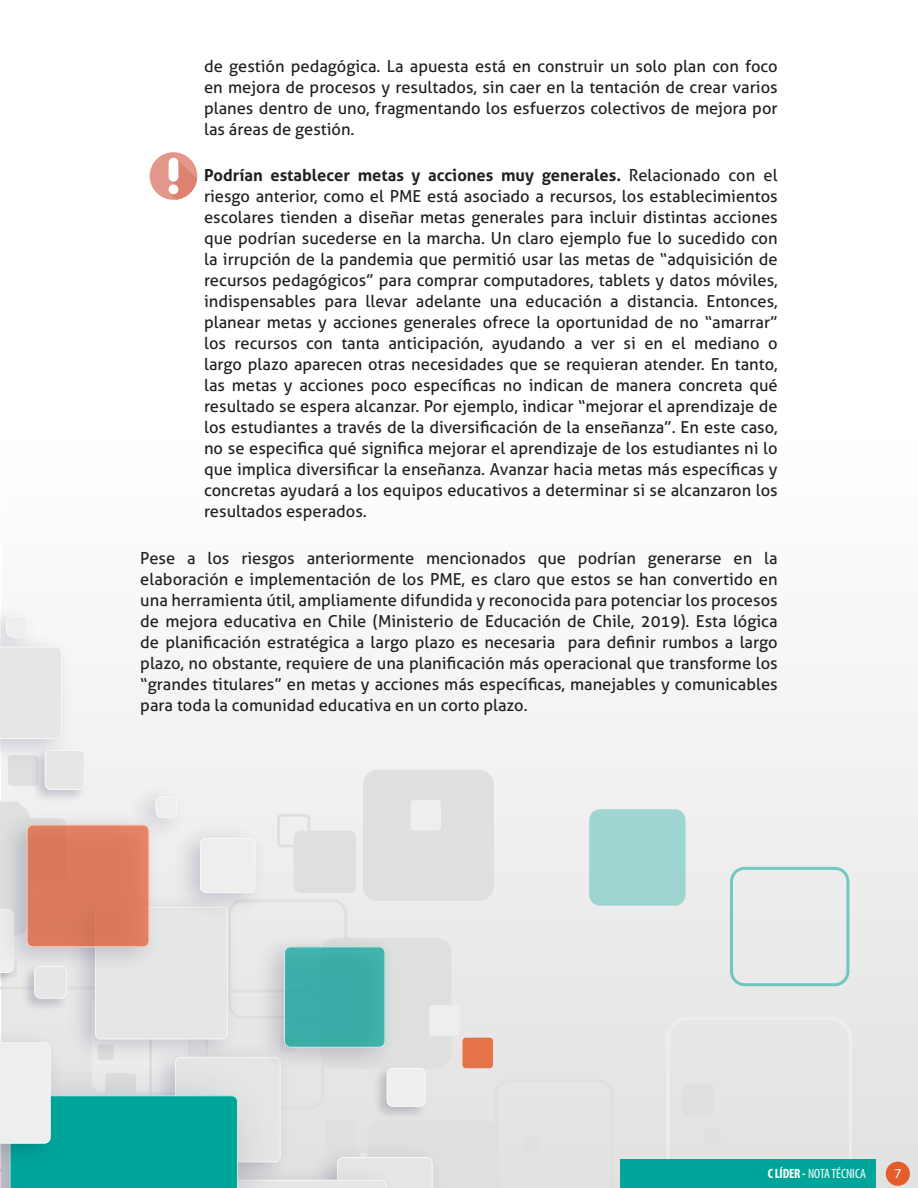
<style>
.page{position:relative;width:918px;height:1188px;background:#fff}
.page>*{position:absolute;margin:0;border:0;box-sizing:border-box;transform-origin:0 0}
.t1{font:16.5px/21px "Aller";color:#231f20;text-align:justify}
.t2{font:condensed 13.5px "Myriad Pro";color:#fff}
.t3{font:13.5px "Myriad Pro";color:#fff}
.s1{font-weight:700}
</style>
<div class="page">
<div style="left:2px;top:433px;width:916px;height:755px;background:linear-gradient(to bottom,#fff,#e0e0e0)"></div>
<div style="left:589px;top:809px;width:97px;height:97px;background:#9dd5d1;border-radius:11px"></div>
<div style="left:363px;top:770px;width:131px;height:131px;background:#dee0df;border-radius:15px"></div>
<div style="left:666px;top:1017px;width:186px;height:143px;background:#e5e5e5"></div>
<svg style="left:730px;top:867px;width:119px;height:119px;background:#e0e7e7"></svg>
<div style="left:682px;top:1085px;width:31px;height:30px;background:#dee0df;border-radius:3px"></div>
<div style="left:705px;top:1128px;width:16px;height:16px;background:#dee0df;border-radius:2px"></div>
<div style="left:8px;top:755px;width:31px;height:31px;background:#dee0df;border-radius:3px"></div>
<img style="left:0;top:593px;width:47px;height:31px">
<svg style="left:6px;top:616px;width:22px;height:8px"></svg>
<div style="left:119px;top:774px;width:78px;height:22px;background:#f1f1f1"></div>
<img style="left:0;top:624px;width:82px;height:149px">
<div style="left:0;top:647px;width:62px;height:92px;background:#e5e7e6"></div>
<img style="left:28px;top:744px;width:63px;height:52px">
<svg style="left:45px;top:750px;width:40px;height:40px;background:#e6e8e7"></svg>
<svg style="left:0;top:796px;width:614px;height:392px;background:#cad6d3"></svg>
<div style="left:150px;top:152px;width:47px;height:48px;background:#e3968a;border-radius:50%"></div>
<svg style="left:169px;top:159px;width:28px;height:41px"></svg>
<div style="left:169px;top:158px;width:9px;height:24px;background:#fff;border-radius:5px"></div>
<div style="left:169px;top:184px;width:9px;height:10px;background:#fff;border-radius:50%"></div>
<div style="left:620px;top:1160px;width:255px;height:28px;background:#00a599"></div>
<div style="left:886px;top:1162px;width:24px;height:24px;background:#e65c2c;border-radius:50%"></div>
<p class="t1" style="left:204px;top:55px;width:575px">de gestión pedagógica. La apuesta está en construir un solo plan con foco en mejora de procesos y resultados, sin caer en la tentación de crear varios planes dentro de uno, fragmentando los esfuerzos colectivos de mejora por las áreas de gestión.</p>
<p class="t1" style="left:204px;top:165px;width:575px"><span class="s1">Podrían establecer metas y acciones muy generales.</span> Relacionado con el riesgo anterior, como el PME está asociado a recursos, los establecimientos escolares tienden a diseñar metas generales para incluir distintas acciones que podrían sucederse en la marcha. Un claro ejemplo fue lo sucedido con la irrupción de la pandemia que permitió usar las metas de “adquisición de recursos pedagógicos” para comprar computadores, tablets y datos móviles, indispensables para llevar adelante una educación a distancia. Entonces, planear metas y acciones generales ofrece la oportunidad de no “amarrar” los recursos con tanta anticipación, ayudando a ver si en el mediano o largo plazo aparecen otras necesidades que se requieran atender. En tanto, las metas y acciones poco específicas no indican de manera concreta qué resultado se espera alcanzar. Por ejemplo, indicar “mejorar el aprendizaje de los estudiantes a través de la diversificación de la enseñanza”. En este caso, no se especifica qué significa mejorar el aprendizaje de los estudiantes ni lo que implica diversificar la enseñanza. Avanzar hacia metas más específicas y concretas ayudará a los equipos educativos a determinar si se alcanzaron los resultados esperados.</p>
<p class="t1" style="left:140px;top:547px;width:639px">Pese a los riesgos anteriormente mencionados que podrían generarse en la elaboración e implementación de los PME, es claro que estos se han convertido en una herramienta útil, ampliamente difundida y reconocida para potenciar los procesos de mejora educativa en Chile (Ministerio de Educación de Chile, 2019). Esta lógica de planificación estratégica a largo plazo es necesaria para definir rumbos a largo plazo, no obstante, requiere de una planificación más operacional que transforme los “grandes titulares” en metas y acciones más específicas, manejables y comunicables para toda la comunidad educativa en un corto plazo.</p>
<p class="t2" style="left:768px;top:1166px;width:100px"><span class="s1">C LÍDER -</span> NOTA TÉCNICA</p>
<p class="t3" style="left:894px;top:1165px;width:8px">7</p>
</div>
